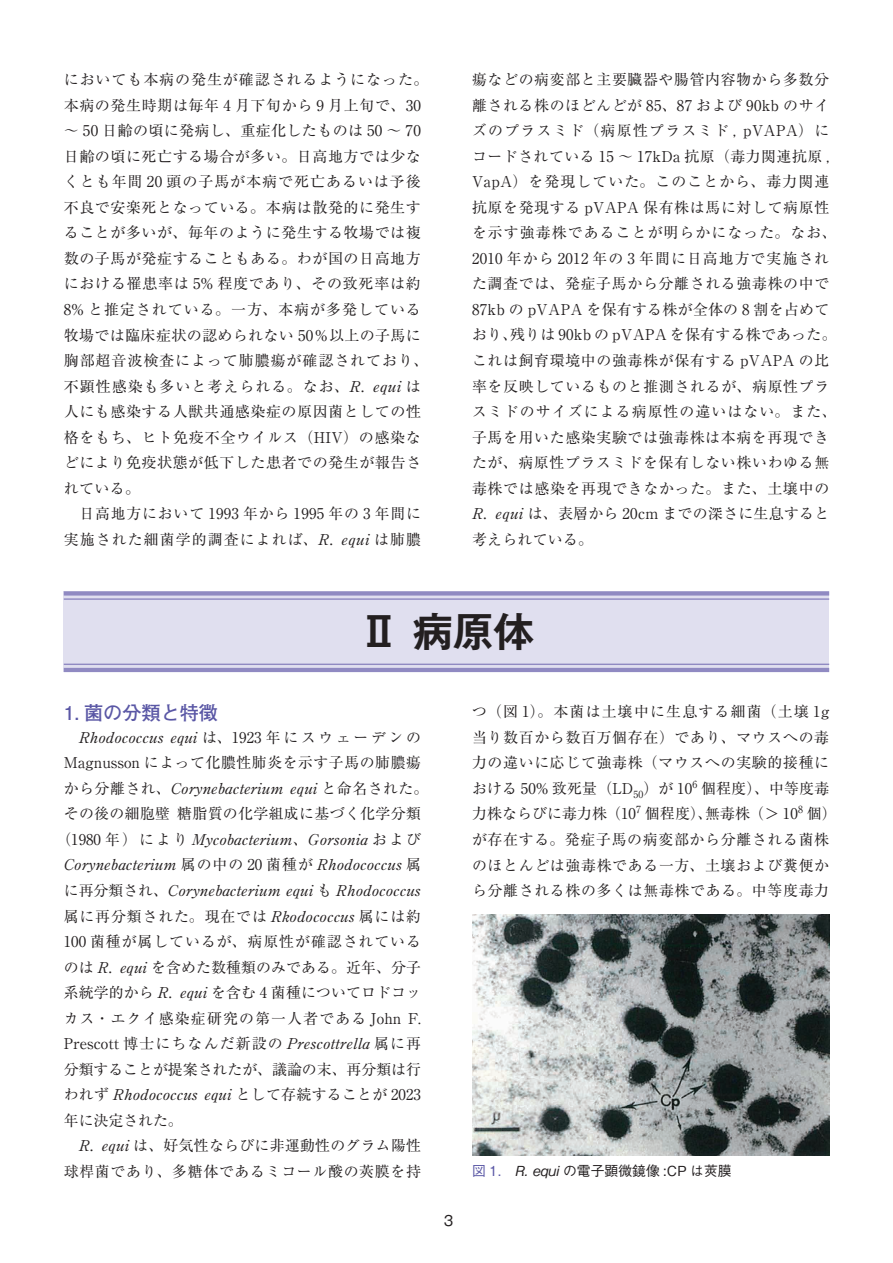
<style>
.page{position:relative;width:893px;height:1263px;background:#fff}
.page>*{position:absolute;margin:0;border:0;box-sizing:border-box;transform-origin:0 0}
.t1{font:700 40.35px "Gothic MB101 Pro De";color:#231f20}
.t2{font:700 19.2px "Futo Go B101 Pro";color:#5a57a5}
.t3{font:14.85px/25.5px "Ryumin Pro";letter-spacing:.045em;color:#231f20}
.t4{font:14.85px "Ryumin Pro";color:#231f20}
.t5{font:14.85px "Ryumin Pro";letter-spacing:.02em;color:#231f20}
.t6{font:14.85px "Ryumin Pro";letter-spacing:.01em;color:#231f20}
.t7{font:14.85px "Ryumin Pro";letter-spacing:.08em;color:#231f20}
.t8{font:14.85px "Ryumin Pro";letter-spacing:.065em;color:#231f20}
.t9{font:14.85px "Ryumin Pro";letter-spacing:.025em;color:#231f20}
.t10{font:500 13.8px "Gothic BBB Pro";color:#231f20}
.t11{font:13.8px "Gothic MB101 Pr 5";color:#231f20}
.s1{color:#5a57a5}
</style>
<div class="page">
<img style="left:472px;top:915px;width:357px;height:240px">
<div style="left:64px;top:591px;width:765px;height:81px;background:#e0dfef"></div>
<svg style="left:64px;top:591px;width:765px;height:4px;fill:#908ac2"></svg>
<hr style="left:64px;top:598px;width:765px;height:2px;background:#908ac2">
<hr style="left:64px;top:668px;width:765px;height:4px;background:#908ac2">
<hr style="left:64px;top:664px;width:765px;height:1px;background:#908ac2">
<p class="t3" style="left:64px;top:66px;width:366px">においても本病の発生が確認されるようになった。本病の発生時期は毎年 4 月下旬から 9 月上旬で、30〜 50 日齢の頃に発病し、重症化したものは 50 〜 70日齢の頃に死亡する場合が多い。日高地方では少なくとも年間 20 頭の子馬が本病で死亡あるいは予後不良で安楽死となっている。本病は散発的に発生することが多いが、毎年のように発生する牧場では複数の子馬が発症することもある。わが国の日高地方における罹患率は 5% 程度であり、その致死率は約<br>8% と推定されている。一方、本病が多発している牧場では臨床症状の認められない 50％以上の子馬に胸部超音波検査によって肺膿瘍が確認されており、不顕性感染も多いと考えられる。なお、R. equi は人にも感染する人獣共通感染症の原因菌としての性格をもち、ヒト免疫不全ウイルス（HIV）の感染などにより免疫状態が低下した患者での発生が報告されている。<br>　日高地方において 1993 年から 1995 年の 3 年間に実施された細菌学的調査によれば、R. equi は肺膿</p>
<p class="t3" style="left:472px;top:66px;width:366px">瘍などの病変部と主要臓器や腸管内容物から多数分離される株のほどんどが 85、87 および 90kb のサイズのプラスミド（病原性プラスミド , pVAPA）にコードされている 15 〜 17kDa 抗原（毒力関連抗原 ,<br>VapA）を発現していた。このことから、毒力関連抗原を発現する pVAPA 保有株は馬に対して病原性を示す強毒株であることが明らかになった。なお、<br>2010 年から 2012 年の 3 年間に日高地方で実施された調査では、発症子馬から分離される強毒株の中で<br>87kb の pVAPA を保有する株が全体の 8 割を占めており、残りは 90kb の pVAPA を保有する株であった。これは飼育環境中の強毒株が保有する pVAPA の比率を反映しているものと推測されるが、病原性プラスミドのサイズによる病原性の違いはない。また、子馬を用いた感染実験では強毒株は本病を再現できたが、病原性プラスミドを保有しない株いわゆる無毒株では感染を再現できなかった。また、土壌中の<br>R. equi は、表層から 20cm までの深さに生息すると考えられている。</p>
<h1 class="t1" style="left:359px;top:599px;width:177px">Ⅱ 病原体</h1>
<p class="t2" style="left:64px;top:697px;width:156px">1. 菌の分類と特徴</p>
<p class="t4" style="left:64px;top:726px;width:359px">　Rhodococcus equi は、1923 年にスウェーデンの</p>
<p class="t3" style="left:64px;top:749px;width:359px">Magnusson によって化膿性肺炎を示す子馬の肺膿瘍</p>
<p class="t3" style="left:64px;top:775px;width:366px">から分離され、Corynebacterium equi と命名された。</p>
<p class="t9" style="left:64px;top:802px;width:359px">その後の細胞壁糖脂質の化学組成に基づく化学分類</p>
<p class="t4" style="left:56px;top:828px;width:366px">（1980 年）により Mycobacterium、Gorsonia および</p>
<p class="t4" style="left:64px;top:853px;width:359px">Corynebacterium 属の中の 20 菌種が Rhodococcus 属</p>
<p class="t4" style="left:64px;top:879px;width:359px">に再分類され、Corynebacterium equi も Rhodococcus</p>
<p class="t3" style="left:64px;top:902px;width:359px">属に再分類された。現在では Rkodococcus 属には約</p>
<p class="t8" style="left:64px;top:930px;width:359px">100 菌種が属しているが、病原性が確認されている</p>
<p class="t6" style="left:64px;top:955px;width:359px">のは R. equi を含めた数種類のみである。近年、分子</p>
<p class="t6" style="left:64px;top:981px;width:359px">系統学的から R. equi を含む 4 菌種についてロドコッ</p>
<p class="t7" style="left:64px;top:1006px;width:359px">カス・エクイ感染症研究の第一人者である John F.</p>
<p class="t3" style="left:64px;top:1030px;width:359px">Prescott 博士にちなんだ新設の Prescottrella 属に再</p>
<p class="t4" style="left:64px;top:1057px;width:359px">分類することが提案されたが、議論の末、再分類は行</p>
<p class="t5" style="left:64px;top:1083px;width:359px">われず Rhodococcus equi として存続することが 2023</p>
<p class="t4" style="left:64px;top:1108px;width:121px">年に決定された。</p>
<p class="t5" style="left:64px;top:1134px;width:359px">　R. equi は、好気性ならびに非運動性のグラム陽性</p>
<p class="t3" style="left:64px;top:1157px;width:359px">球桿菌であり、多糖体であるミコール酸の莢膜を持</p>
<p class="t3" style="left:472px;top:698px;width:366px">つ（図 1）。本菌は土壌中に生息する細菌（土壌 1g当り数百から数百万個存在）であり、マウスへの毒力の違いに応じて強毒株（マウスへの実験的接種における 50% 致死量（LD<sub>50</sub>）が 10<sup>6</sup> 個程度）、中等度毒力株ならびに毒力株（10<sup>7</sup> 個程度）、無毒株（＞ 10<sup>8</sup> 個）が存在する。発症子馬の病変部から分離される菌株のほとんどは強毒株である一方、土壌および糞便から分離される株の多くは無毒株である。中等度毒力</p>
<p class="t11" style="left:444px;top:1209px;width:11px">3</p>
<p class="t10" style="left:472px;top:1160px;width:261px"><span class="s1">図 1.</span>　R. equi の電子顕微鏡像 :CP は莢膜</p>
</div>
